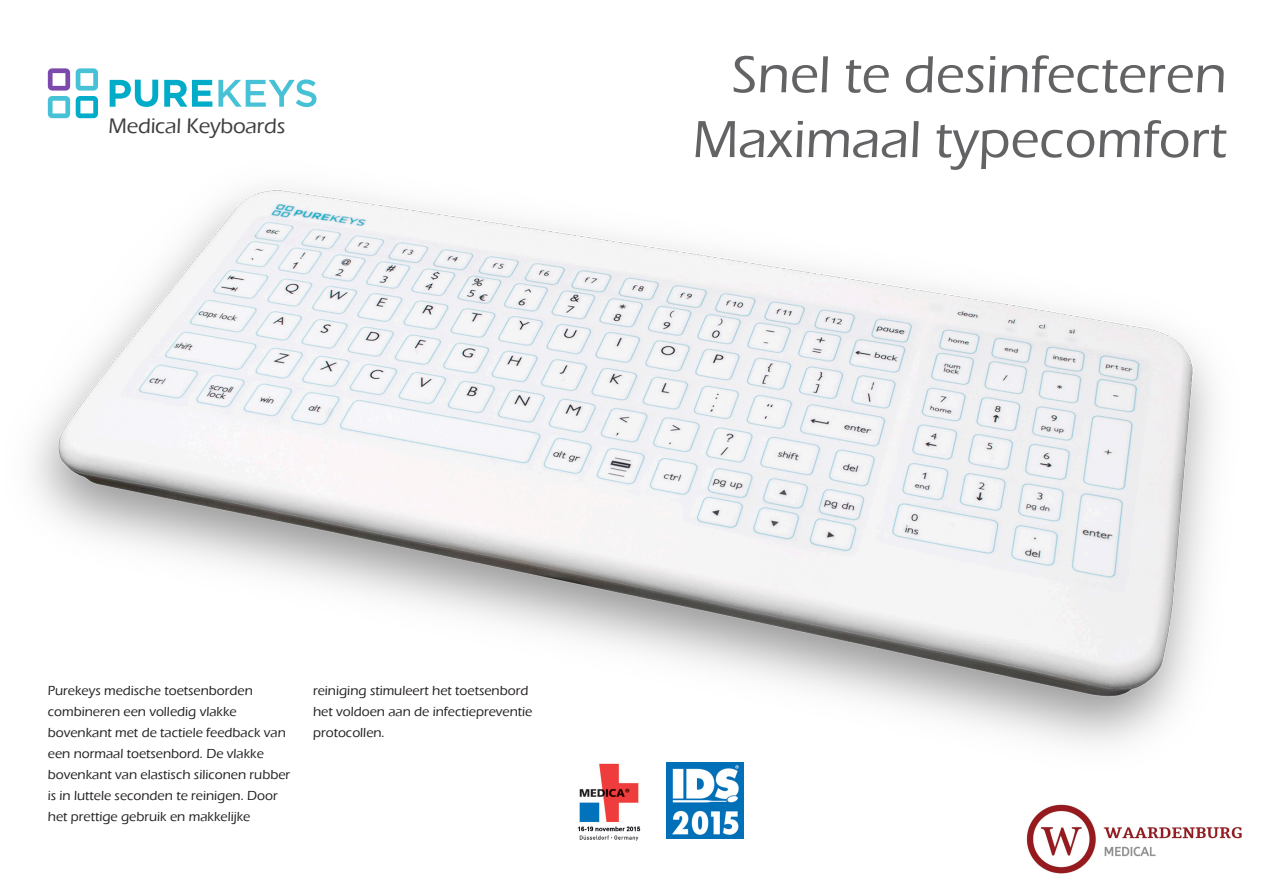
<style>
.page{position:relative;width:1263px;height:893px;background:#fff}
.page>*{position:absolute;margin:0;border:0;box-sizing:border-box;transform-origin:0 0}
.t1{font:500 54px/64.8px "Eras ITC";color:#636366;text-align:right}
.t2{font:500 21.6px "Eras ITC";letter-spacing:-.01em;color:#3e3e3f}
.t3{font:500 13.5px/21px "Eras ITC";color:#231f20}
</style>
<div class="page">
<img style="left:32px;top:113px;width:1181px;height:713px">
<img style="left:667px;top:762px;width:77px;height:77px">
<img style="left:569px;top:752px;width:80px;height:89px">
<svg style="left:48px;top:68px;width:22px;height:50px"></svg>
<svg style="left:76px;top:68px;width:22px;height:50px"></svg>
<svg style="left:110px;top:80px;width:48px;height:27px"></svg>
<svg style="left:164px;top:80px;width:48px;height:27px"></svg>
<svg style="left:218px;top:79px;width:98px;height:28px"></svg>
<img style="left:1025px;top:804px;width:217px;height:70px">
<p class="t2" style="left:109px;top:114px;width:178px">Medical Keyboards</p>
<h1 class="t1" style="left:693px;top:43px;width:536px">Snel te desinfecteren<br>Maximaal typecomfort</h1>
<p class="t3" style="left:48px;top:680px;width:244px">Purekeys medische toetsenborden combineren een volledig vlakke bovenkant met de tactiele feedback van een normaal toetsenbord. De vlakke bovenkant van elastisch siliconen rubber is in luttele seconden te reinigen. Door het prettige gebruik en makkelijke</p>
<p class="t3" style="left:313px;top:680px;width:221px">reiniging stimuleert het toetsenbord het voldoen aan de infectiepreventie protocollen.</p>
</div>
